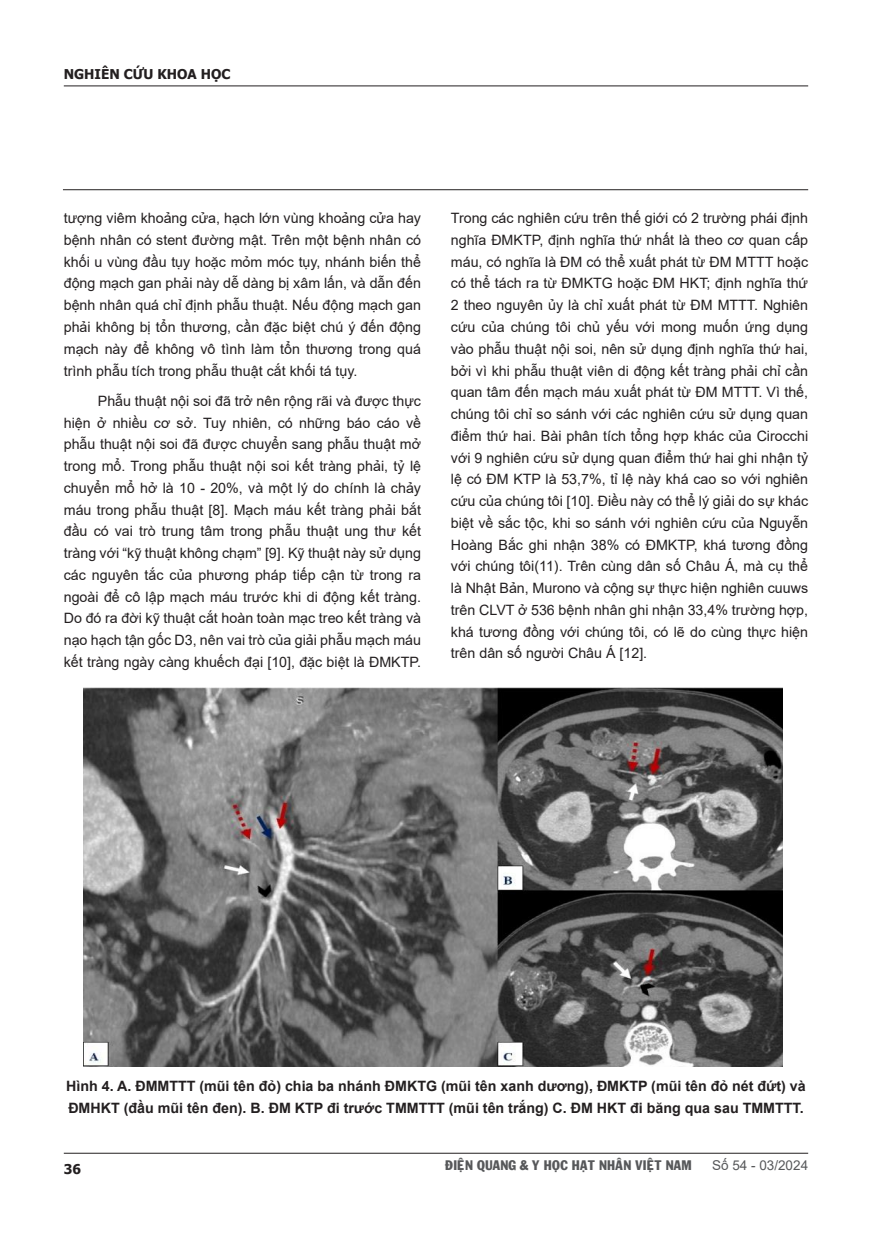
<style>
.page{position:relative;width:872px;height:1234px;background:#fff}
.page>*{position:absolute;margin:0;border:0;box-sizing:border-box;transform-origin:0 0}
.t1{font:14.25px/21.8px "Arial";color:#231f20;text-align:justify}
.t2{font:700 14.25px/21.8px "Arial";color:#231f20}
.t3{font:13.5px "VNI Franko";color:#57585a}
.t4{font:700 13.5px "Tahoma";color:#231f20}
.t5{font:13.5px "Arial";color:#57585a}
</style>
<div class="page">
<hr style="left:64px;top:85px;width:744px;height:1px;background:#231f20">
<hr style="left:63px;top:189px;width:745px;height:1px;background:#231f20">
<img style="left:83px;top:687px;width:699px;height:378px">
<hr style="left:64px;top:1152px;width:744px;height:1px;background:#231f20">
<p class="t4" style="left:64px;top:65px;width:168px">NGHIÊN CỨU KHOA HỌC</p>
<p class="t1" style="left:64px;top:207px;width:359px">tượng viêm khoảng cửa, hạch lớn vùng khoảng cửa hay bệnh nhân có stent đường mật. Trên một bệnh nhân có khối u vùng đầu tụy hoặc mỏm móc tụy, nhánh biến thể động mạch gan phải này dễ dàng bị xâm lấn, và dẫn đến bệnh nhân quá chỉ định phẫu thuật. Nếu động mạch gan phải không bị tổn thương, cần đặc biệt chú ý đến động mạch này để không vô tình làm tổn thương trong quá trình phẫu tích trong phẫu thuật cắt khối tá tụy.</p>
<p class="t1" style="left:64px;top:390px;width:359px;text-indent:34px">Phẫu thuật nội soi đã trở nên rộng rãi và được thực hiện ở nhiều cơ sở. Tuy nhiên, có những báo cáo về phẫu thuật nội soi đã được chuyển sang phẫu thuật mở trong mổ. Trong phẫu thuật nội soi kết tràng phải, tỷ lệ chuyển mổ hở là 10 - 20%, và một lý do chính là chảy máu trong phẫu thuật [8]. Mạch máu kết tràng phải bắt đầu có vai trò trung tâm trong phẫu thuật ung thư kết tràng với “kỹ thuật không chạm” [9]. Kỹ thuật này sử dụng các nguyên tắc của phương pháp tiếp cận từ trong ra ngoài để cô lập mạch máu trước khi di động kết tràng.<br>Do đó ra đời kỹ thuật cắt hoàn toàn mạc treo kết tràng và nạo hạch tận gốc D3, nên vai trò của giải phẫu mạch máu kết tràng ngày càng khuếch đại [10], đặc biệt là ĐMKTP.</p>
<p class="t1" style="left:451px;top:207px;width:359px">Trong các nghiên cứu trên thế giới có 2 trường phái định nghĩa ĐMKTP, định nghĩa thứ nhất là theo cơ quan cấp máu, có nghĩa là ĐM có thể xuất phát từ ĐM MTTT hoặc có thể tách ra từ ĐMKTG hoặc ĐM HKT; định nghĩa thứ 2 theo nguyên ủy là chỉ xuất phát từ ĐM MTTT. Nghiên cứu của chúng tôi chủ yếu với mong muốn ứng dụng vào phẫu thuật nội soi, nên sử dụng định nghĩa thứ hai, bởi vì khi phẫu thuật viên di động kết tràng phải chỉ cần quan tâm đến mạch máu xuất phát từ ĐM MTTT. Vì thế, chúng tôi chỉ so sánh với các nghiên cứu sử dụng quan điểm thứ hai. Bài phân tích tổng hợp khác của Cirocchi với 9 nghiên cứu sử dụng quan điểm thứ hai ghi nhận tỷ lệ có ĐM KTP là 53,7%, tỉ lệ này khá cao so với nghiên cứu của chúng tôi [10]. Điều này có thể lý giải do sự khác biệt về sắc tộc, khi so sánh với nghiên cứu của Nguyễn Hoàng Bắc ghi nhận 38% có ĐMKTP, khá tương đồng với chúng tôi(11). Trên cùng dân số Châu Á, mà cụ thể là Nhật Bản, Murono và cộng sự thực hiện nghiên cuuws trên CLVT ở 536 bệnh nhân ghi nhận 33,4% trường hợp, khá tương đồng với chúng tôi, có lẽ do cùng thực hiện trên dân số người Châu Á [12].</p>
<p class="t2" style="left:66px;top:1074px;width:741px">Hình 4. A. ĐMMTTT (mũi tên đỏ) chia ba nhánh ĐMKTG (mũi tên xanh dương), ĐMKTP (mũi tên đỏ nét đứt) và<br>ĐMHKT (đầu mũi tên đen). B. ĐM KTP đi trước TMMTTT (mũi tên trắng) C. ĐM HKT đi băng qua sau TMMTTT.</p>
<p class="t4" style="left:64px;top:1158px;width:19px">36</p>
<p class="t3" style="left:445px;top:1154px;width:248px">ÑIEÄN QUANG &amp; Y HOÏC HAÏT NHAÂN VIEÄT NAM</p>
<p class="t5" style="left:712px;top:1155px;width:98px">Số 54 - 03/2024</p>
</div>
